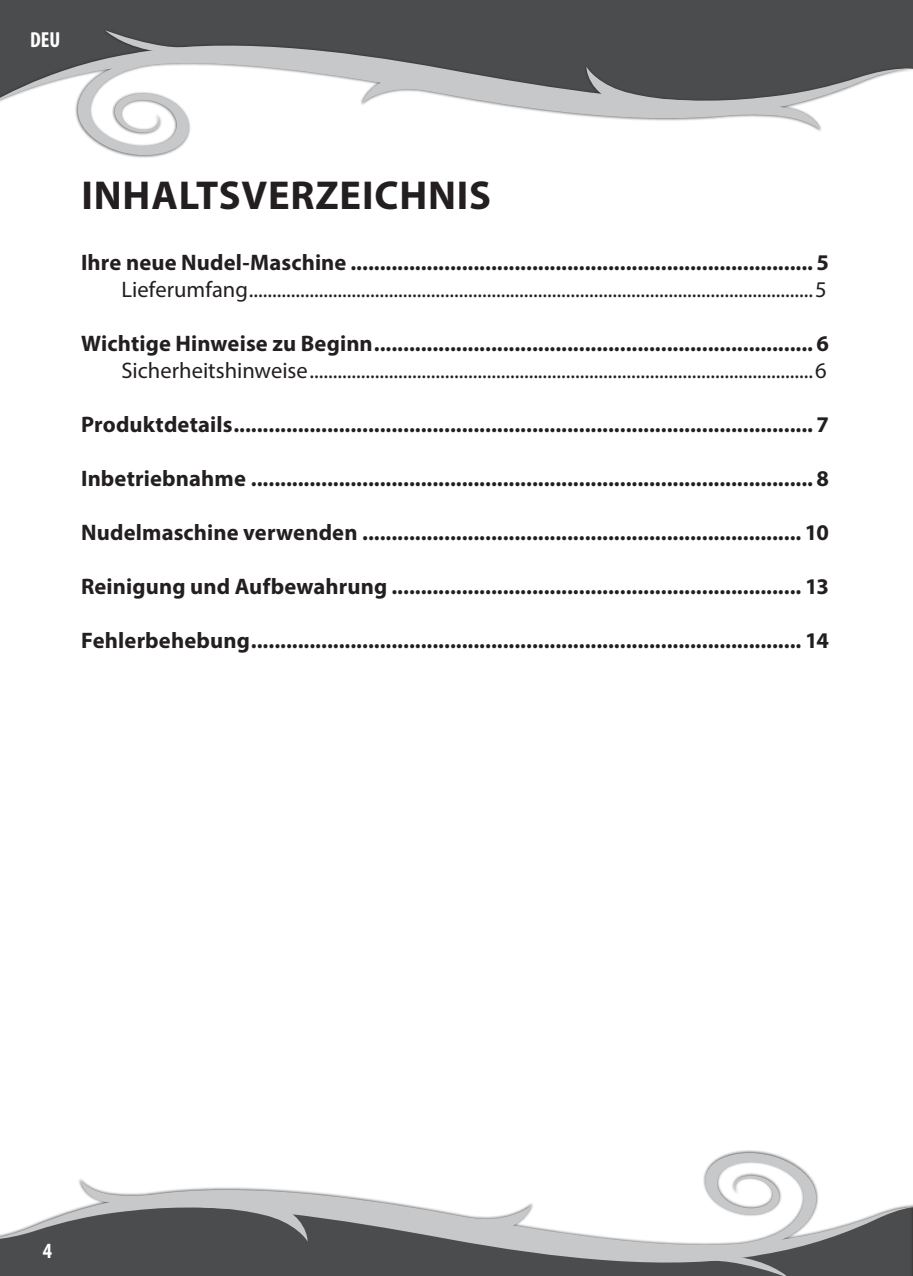
<style>
.page{position:relative;width:913px;height:1276px;background:#fff}
.page>*{position:absolute;margin:0;border:0;box-sizing:border-box;transform-origin:0 0}
.t1{font:700 40.5px "Myriad Pro";letter-spacing:.02em;color:#231f20}
.t2{font:700 22.5px "Myriad Pro";letter-spacing:.005em;color:#231f20}
.t3{font:22.5px "Myriad Pro";color:#231f20}
.t4{font:700 condensed 21.82px "Myriad Pro";color:#fff}
</style>
<div class="page">
<div style="left:0;top:0;width:912px;height:27px;background:#4b4c4d"></div>
<div style="left:0;top:27px;width:912px;height:131px;background:#231f20;opacity:.75"></div>
<svg style="left:708px;top:127px;width:112px;height:3px"></svg>
<svg style="left:0;top:36px;width:909px;height:91px"></svg>
<svg style="left:75px;top:30px;width:155px;height:127px"></svg>
<div style="left:0;top:1271px;width:909px;height:5px;background:#4b4c4d"></div>
<svg style="left:0;top:1180px;width:909px;height:91px"></svg>
<svg style="left:663px;top:1150px;width:155px;height:126px"></svg>
<hr style="left:909px;top:27px;width:3px;height:131px;background:#231f20;opacity:.75">
<hr style="left:909px;top:1150px;width:3px;height:126px;background:#231f20;opacity:.75">
<p class="t4" style="left:30px;top:26px;width:32px">DEU</p>
<h1 class="t1" style="left:81px;top:169px;width:411px">INHALTSVERZEICHNIS</h1>
<p class="t2" style="left:81px;top:248px;width:749px">Ihre neue Nudel-Maschine ............................................................................... 5</p>
<p class="t3" style="left:122px;top:276px;width:706px">Lieferumfang.........................................................................................................................5</p>
<p class="t2" style="left:81px;top:329px;width:749px">Wichtige Hinweise zu Beginn........................................................................... 6</p>
<p class="t3" style="left:122px;top:357px;width:706px">Sicherheitshinweise............................................................................................................6</p>
<p class="t2" style="left:81px;top:410px;width:748px">Produktdetails................................................................................................... 7</p>
<p class="t2" style="left:81px;top:464px;width:748px">Inbetriebnahme ................................................................................................ 8</p>
<p class="t2" style="left:81px;top:518px;width:749px">Nudelmaschine verwenden ........................................................................... 10</p>
<p class="t2" style="left:81px;top:572px;width:748px">Reinigung und Aufbewahrung ...................................................................... 13</p>
<p class="t2" style="left:81px;top:626px;width:749px">Fehlerbehebung.............................................................................................. 14</p>
<p class="t4" style="left:43px;top:1237px;width:11px">4</p>
</div>
